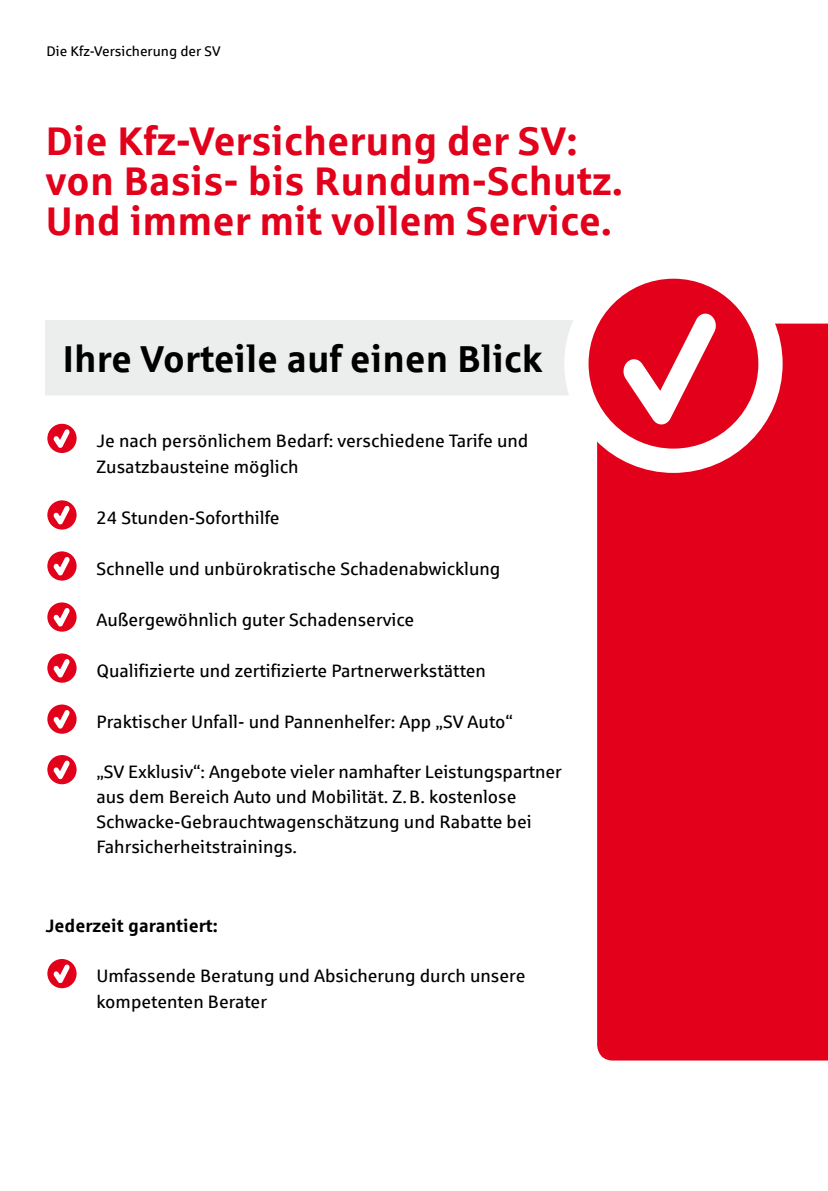
<style>
.page{position:relative;width:828px;height:1191px;background:#fff}
.page>*{position:absolute;margin:0;border:0;box-sizing:border-box;transform-origin:0 0}
.t1{font:700 40px/40px "Sparkasse Rg";color:#e2001a}
.t2{font:700 37.6px "Sparkasse Rg";color:#000}
.t3{font:18px/25px "Sparkasse Rg";color:#000}
.t4{font:700 18px "Sparkasse Rg";color:#000}
.t5{font:14px "Sparkasse Rg";color:#000}
</style>
<div class="page">
<div style="left:597px;top:323px;width:231px;height:737px;background:#e2001a"></div>
<div style="left:45px;top:320px;width:536px;height:76px;background:#eceded"></div>
<hr style="left:45px;top:395px;width:536px;height:2px;background:#fff">
<svg style="left:564px;top:278px;width:218px;height:195px;fill:#e2001a"></svg>
<svg style="left:46px;top:423px;width:32px;height:31px"></svg>
<div style="left:45px;top:422px;width:34px;height:33px;border:2px solid #fff;border-radius:50%"></div>
<svg style="left:52px;top:428px;width:19px;height:21px"></svg>
<svg style="left:46px;top:499px;width:32px;height:31px"></svg>
<div style="left:45px;top:498px;width:34px;height:33px;border:2px solid #fff;border-radius:50%"></div>
<svg style="left:52px;top:504px;width:19px;height:22px"></svg>
<svg style="left:46px;top:550px;width:32px;height:31px"></svg>
<div style="left:45px;top:549px;width:34px;height:33px;border:2px solid #fff;border-radius:50%"></div>
<svg style="left:52px;top:555px;width:19px;height:22px"></svg>
<svg style="left:46px;top:601px;width:32px;height:31px"></svg>
<div style="left:45px;top:600px;width:34px;height:33px;border:2px solid #fff;border-radius:50%"></div>
<svg style="left:52px;top:606px;width:19px;height:22px"></svg>
<svg style="left:46px;top:652px;width:32px;height:31px"></svg>
<div style="left:45px;top:651px;width:34px;height:33px;border:2px solid #fff;border-radius:50%"></div>
<svg style="left:52px;top:657px;width:19px;height:22px"></svg>
<svg style="left:46px;top:703px;width:32px;height:31px"></svg>
<div style="left:45px;top:702px;width:34px;height:33px;border:2px solid #fff;border-radius:50%"></div>
<svg style="left:52px;top:708px;width:19px;height:22px"></svg>
<svg style="left:46px;top:754px;width:32px;height:31px"></svg>
<div style="left:45px;top:753px;width:34px;height:33px;border:2px solid #fff;border-radius:50%"></div>
<svg style="left:52px;top:759px;width:19px;height:21px"></svg>
<svg style="left:46px;top:958px;width:32px;height:31px"></svg>
<div style="left:45px;top:957px;width:34px;height:33px;border:2px solid #fff;border-radius:50%"></div>
<svg style="left:52px;top:963px;width:19px;height:21px"></svg>
<p class="t5" style="left:46px;top:42px;width:175px">Die Kfz-Versicherung der SV</p>
<h1 class="t1" style="left:45px;top:119px;width:579px">Die Kfz-Versicherung der SV: von Basis- bis Rundum-Schutz.<br>Und immer mit vollem Service.</h1>
<h2 class="t2" style="left:62px;top:335px;width:482px">Ihre Vorteile auf einen Blick</h2>
<p class="t3" style="left:96px;top:427px;width:433px;line-height:25.6px">Je nach persönlichem Bedarf: verschiedene Tarife und<br>Zusatzbausteine möglich</p>
<p class="t3" style="left:96px;top:504px;width:185px">24 Stunden-Soforthilfe</p>
<p class="t3" style="left:96px;top:555px;width:405px">Schnelle und unbürokratische Schadenabwicklung</p>
<p class="t3" style="left:96px;top:606px;width:319px">Außergewöhnlich guter Schadenservice</p>
<p class="t3" style="left:96px;top:657px;width:391px">Qualifizierte und zertifizierte Partnerwerkstätten</p>
<p class="t3" style="left:96px;top:708px;width:418px">Praktischer Unfall- und Pannenhelfer: App „SV Auto“</p>
<p class="t3" style="left:96px;top:759px;width:467px">„SV Exklusiv“: Angebote vieler namhafter Leistungspartner aus dem Bereich Auto und Mobilität. Z.B. kostenlose Schwacke-Gebrauchtwagenschätzung und Rabatte bei Fahrsicherheitstrainings.</p>
<p class="t4" style="left:45px;top:914px;width:174px">Jederzeit garantiert:</p>
<p class="t3" style="left:96px;top:962px;width:430px;line-height:25.6px">Umfassende Beratung und Absicherung durch unsere kompetenten Berater</p>
</div>
